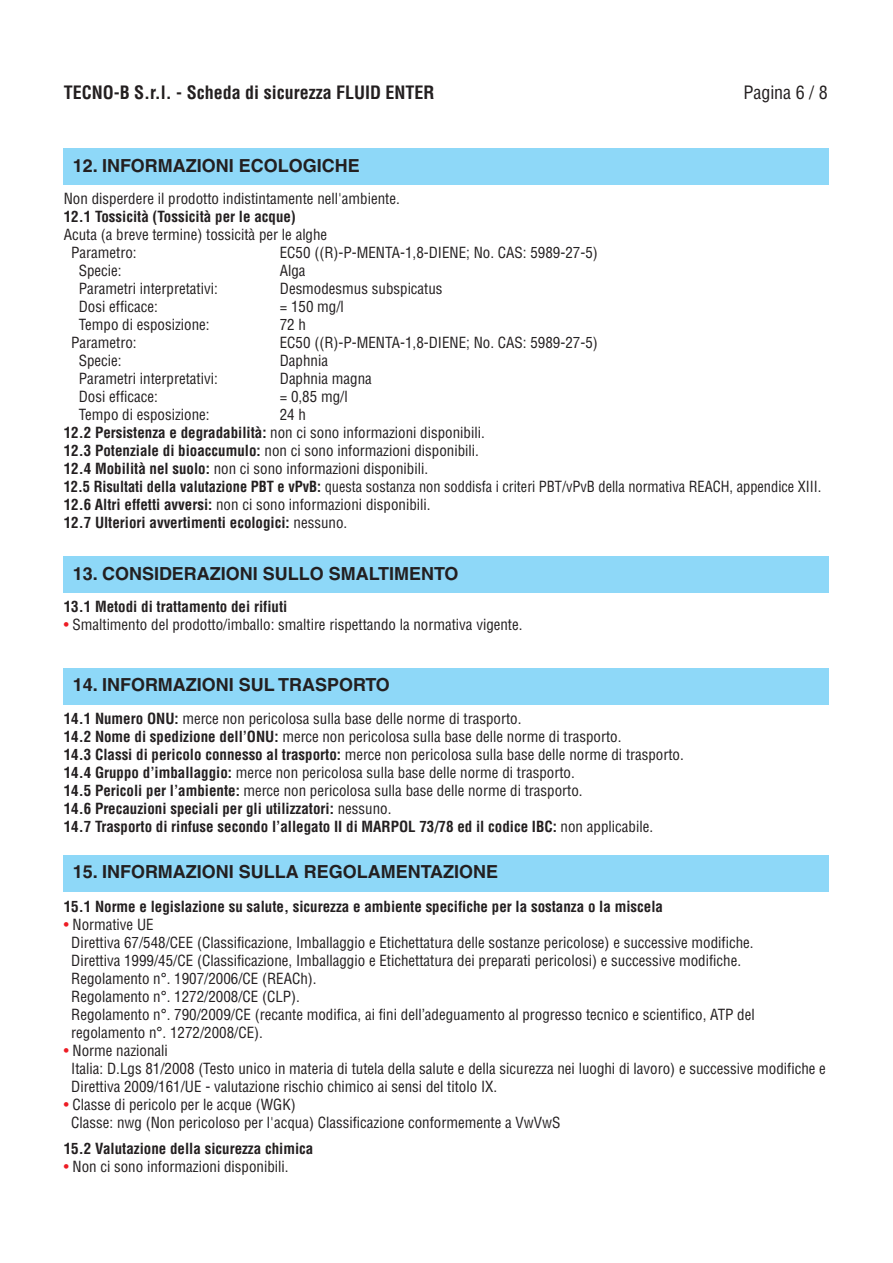
<style>
.page{position:relative;width:893px;height:1263px;background:#fff}
.page>*{position:absolute;margin:0;border:0;box-sizing:border-box;transform-origin:0 0}
.t1{font:700 18px "Helvetica";color:#231f20}
.t2{font:700 condensed 18px "Helvetica";color:#231f20}
.t3{font:condensed 18px "Helvetica";color:#231f20}
.t4{font:condensed 15px/18px "Helvetica";color:#231f20}
.t5{font:700 condensed 15px "Helvetica";color:#231f20}
.s1{font-weight:700}
.s2{color:#ed1c24}
</style>
<div class="page">
<div style="left:64px;top:148px;width:765px;height:36px;background:#8ed8f8"></div>
<div style="left:64px;top:556px;width:765px;height:36px;background:#8ed8f8"></div>
<div style="left:64px;top:668px;width:765px;height:36px;background:#8ed8f8"></div>
<div style="left:64px;top:856px;width:765px;height:36px;background:#8ed8f8"></div>
<p class="t2" style="left:64px;top:85px;width:372px">TECNO-B S.r.l. - Scheda di sicurezza FLUID ENTER</p>
<p class="t3" style="left:743px;top:85px;width:86px">Pagina 6 / 8</p>
<p class="t1" style="left:73px;top:159px;width:288px">12. INFORMAZIONI ECOLOGICHE</p>
<p class="t4" style="left:64px;top:191px;width:337px">Non disperdere il prodotto indistintamente nell'ambiente.</p>
<p class="t5" style="left:64px;top:211px;width:234px">12.1 Tossicità (Tossicità per le acque)</p>
<p class="t4" style="left:71px;top:227px;width:258px;text-indent:-8px">Acuta (a breve termine) tossicità per le alghe<br>Parametro:</p>
<p class="t4" style="left:280px;top:245px;width:320px">EC50 ((R)-P-MENTA-1,8-DIENE; No. CAS: 5989-27-5)</p>
<p class="t4" style="left:79px;top:263px;width:44px">Specie:</p>
<p class="t4" style="left:280px;top:263px;width:27px">Alga</p>
<p class="t4" style="left:79px;top:281px;width:141px">Parametri interpretativi:</p>
<p class="t4" style="left:280px;top:281px;width:164px">Desmodesmus subspicatus</p>
<p class="t4" style="left:79px;top:299px;width:81px">Dosi efficace:</p>
<p class="t4" style="left:280px;top:299px;width:66px">= 150 mg/l</p>
<p class="t4" style="left:79px;top:317px;width:132px">Tempo di esposizione:</p>
<p class="t4" style="left:280px;top:317px;width:28px">72 h</p>
<p class="t4" style="left:71px;top:335px;width:67px">Parametro:</p>
<p class="t4" style="left:280px;top:335px;width:320px">EC50 ((R)-P-MENTA-1,8-DIENE; No. CAS: 5989-27-5)</p>
<p class="t4" style="left:79px;top:353px;width:44px">Specie:</p>
<p class="t4" style="left:280px;top:353px;width:50px">Daphnia</p>
<p class="t4" style="left:79px;top:371px;width:141px">Parametri interpretativi:</p>
<p class="t4" style="left:280px;top:371px;width:94px">Daphnia magna</p>
<p class="t4" style="left:79px;top:389px;width:81px">Dosi efficace:</p>
<p class="t4" style="left:280px;top:389px;width:69px">= 0,85 mg/l</p>
<p class="t4" style="left:79px;top:407px;width:132px">Tempo di esposizione:</p>
<p class="t4" style="left:64px;top:407px;width:759px;text-indent:216px">24 h<br><span class="s1">12.2 Persistenza e degradabilità:</span> non ci sono informazioni disponibili.<br><span class="s1">12.3 Potenziale di bioaccumulo:</span> non ci sono informazioni disponibili.<br><span class="s1">12.4 Mobilità nel suolo:</span> non ci sono informazioni disponibili.<br><span class="s1">12.5 Risultati della valutazione PBT e vPvB:</span> questa sostanza non soddisfa i criteri PBT/vPvB della normativa REACH, appendice XIII.<br><span class="s1">12.6 Altri effetti avversi:</span> non ci sono informazioni disponibili.<br><span class="s1">12.7 Ulteriori avvertimenti ecologici:</span> nessuno.</p>
<p class="t1" style="left:73px;top:567px;width:387px">13. CONSIDERAZIONI SULLO SMALTIMENTO</p>
<p class="t5" style="left:64px;top:601px;width:225px">13.1 Metodi di trattamento dei rifiuti</p>
<p class="t4" style="left:64px;top:617px;width:460px"><span class="s2">•</span> Smaltimento del prodotto/imballo: smaltire rispettando la normativa vigente.</p>
<p class="t1" style="left:73px;top:678px;width:319px">14. INFORMAZIONI SUL TRASPORTO</p>
<p class="t4" style="left:64px;top:711px;width:622px"><span class="s1">14.1 Numero ONU:</span> merce non pericolosa sulla base delle norme di trasporto.<br><span class="s1">14.2 Nome di spedizione dell’ONU:</span> merce non pericolosa sulla base delle norme di trasporto.<br><span class="s1">14.3 Classi di pericolo connesso al trasporto:</span> merce non pericolosa sulla base delle norme di trasporto.<br><span class="s1">14.4 Gruppo d’imballaggio:</span> merce non pericolosa sulla base delle norme di trasporto.<br><span class="s1">14.5 Pericoli per l’ambiente:</span> merce non pericolosa sulla base delle norme di trasporto.<br><span class="s1">14.6 Precauzioni speciali per gli utilizzatori:</span> nessuno.<br><span class="s1">14.7 Trasporto di rinfuse secondo l’allegato II di MARPOL 73/78 ed il codice IBC:</span> non applicabile.</p>
<p class="t1" style="left:73px;top:865px;width:427px">15. INFORMAZIONI SULLA REGOLAMENTAZIONE</p>
<p class="t5" style="left:64px;top:900px;width:601px">15.1 Norme e legislazione su salute, sicurezza e ambiente specifiche per la sostanza o la miscela</p>
<p class="t4" style="left:71px;top:916px;width:685px;text-indent:-8px"><span class="s2">•</span> Normative UE<br>Direttiva 67/548/CEE (Classificazione, Imballaggio e Etichettatura delle sostanze pericolose) e successive modifiche.<br>Direttiva 1999/45/CE (Classificazione, Imballaggio e Etichettatura dei preparati pericolosi) e successive modifiche.<br>Regolamento n°. 1907/2006/CE (REACh).<br>Regolamento n°. 1272/2008/CE (CLP).<br>Regolamento n°. 790/2009/CE (recante modifica, ai fini dell’adeguamento al progresso tecnico e scientifico, ATP del regolamento n°. 1272/2008/CE).</p>
<p class="t4" style="left:71px;top:1042px;width:756px;text-indent:-7px"><span class="s2">•</span> Norme nazionali<br>Italia: D.Lgs 81/2008 (Testo unico in materia di tutela della salute e della sicurezza nei luoghi di lavoro) e successive modifiche e<br>Direttiva 2009/161/UE - valutazione rischio chimico ai sensi del titolo IX.</p>
<p class="t4" style="left:71px;top:1096px;width:491px;text-indent:-8px"><span class="s2">•</span> Classe di pericolo per le acque (WGK)<br>Classe: nwg (Non pericoloso per l'acqua) Classificazione conformemente a VwVwS</p>
<p class="t5" style="left:64px;top:1143px;width:251px">15.2 Valutazione della sicurezza chimica</p>
<p class="t4" style="left:64px;top:1159px;width:226px"><span class="s2">•</span> Non ci sono informazioni disponibili.</p>
</div>
